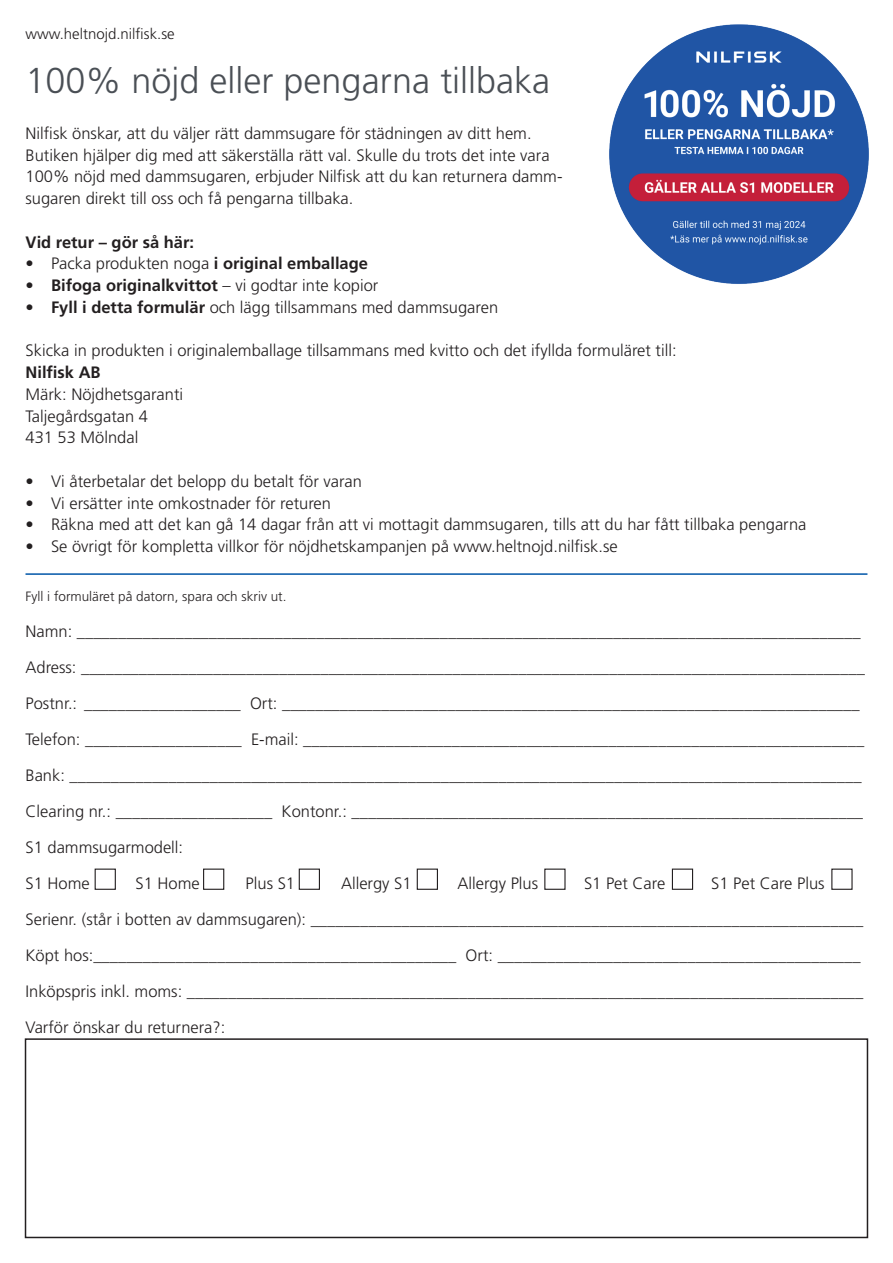
<style>
.page{position:relative;width:893px;height:1263px;background:#fff}
.page>*{position:absolute;margin:0;border:0;box-sizing:border-box;transform-origin:0 0}
.t1{font:300 36px "Frutiger LT Std";color:#4a4f55}
.t2{font:300 16.5px/36px "Frutiger LT Std";color:#231f20}
.t3{font:700 16.5px "Frutiger LT Std";color:#231f20}
.t4{font:300 15px "Frutiger LT Std";color:#231f20}
.t5{font:300 13.5px "Frutiger LT Std";color:#231f20}
.s1{font-weight:700}
.s2{font-weight:300}
</style>
<div class="page">
<img style="left:609px;top:24px;width:260px;height:260px">
<hr style="left:26px;top:573px;width:841px;height:2px;background:#0156a8">
<div style="left:95px;top:868px;width:21px;height:22px;border:1px solid #231f20"></div>
<div style="left:203px;top:868px;width:21px;height:22px;border:1px solid #231f20"></div>
<div style="left:25px;top:1038px;width:843px;height:200px;border:2px solid #231f20"></div>
<div style="left:299px;top:868px;width:21px;height:22px;border:1px solid #231f20"></div>
<div style="left:417px;top:868px;width:21px;height:22px;border:1px solid #231f20"></div>
<div style="left:672px;top:868px;width:21px;height:22px;border:1px solid #231f20"></div>
<p class="t4" style="left:26px;top:25px;width:151px">www.heltnojd.nilfisk.se</p>
<h1 class="t1" style="left:26px;top:60px;width:526px">100% nöjd eller pengarna tillbaka</h1>
<p class="t2" style="left:26px;top:122px;width:538px;line-height:21.8px">Nilfisk önskar, att du väljer rätt dammsugare för städningen av ditt hem.<br>Butiken hjälper dig med att säkerställa rätt val. Skulle du trots det inte vara 100% nöjd med dammsugaren, erbjuder Nilfisk att du kan returnera damm&shy;sugaren direkt till oss och få pengarna tillbaka.</p>
<p class="t3" style="left:26px;top:232px;width:170px">Vid retur – gör så här:</p>
<p class="t2" style="left:26px;top:246px;width:344px">• Packa produkten noga <span class="s1">i original emballage</span></p>
<p class="t3" style="left:26px;top:276px;width:354px"><span class="s2">•</span> Bifoga originalkvittot <span class="s2">– vi godtar inte kopior</span></p>
<p class="t2" style="left:26px;top:289px;width:474px">• <span class="s1">Fyll i detta formulär</span> och lägg tillsammans med dammsugaren</p>
<p class="t2" style="left:26px;top:333px;width:653px">Skicka in produkten i originalemballage tillsammans med kvitto och det ifyllda formuläret till:</p>
<p class="t3" style="left:26px;top:363px;width:77px">Nilfisk AB</p>
<p class="t2" style="left:26px;top:383px;width:159px;line-height:21.8px">Märk: Nöjdhetsgaranti<br>Taljegårdsgatan 4<br>431 53 Mölndal</p>
<p class="t2" style="left:26px;top:463px;width:338px">• Vi återbetalar det belopp du betalt för varan</p>
<p class="t2" style="left:26px;top:485px;width:307px">• Vi ersätter inte omkostnader för returen</p>
<p class="t2" style="left:26px;top:507px;width:782px">• Räkna med att det kan gå 14 dagar från att vi mottagit dammsugaren, tills att du har fått tillbaka pengarna</p>
<p class="t2" style="left:26px;top:529px;width:594px">• Se övrigt för kompletta villkor för nöjdhetskampanjen på www.heltnojd.nilfisk.se</p>
<p class="t5" style="left:26px;top:589px;width:263px">Fyll i formuläret på datorn, spara och skriv ut.</p>
<p class="t2" style="left:26px;top:614px;width:841px">Namn: _______________________________________________________________________________________________ Adress: _______________________________________________________________________________________________ Postnr.: ___________________ Ort: ______________________________________________________________________ Telefon: ___________________ E-mail: ____________________________________________________________________ Bank: ________________________________________________________________________________________________ Clearing nr.: ___________________ Kontonr.: ______________________________________________________________ S1 dammsugarmodell:<br>S1 Home</p>
<p class="t2" style="left:26px;top:866px;width:839px;text-indent:686px">S1 Pet Care Plus Serienr. (står i botten av dammsugaren): ___________________________________________________________________ Köpt hos:____________________________________________ Ort: ____________________________________________ Inköpspris inkl. moms: __________________________________________________________________________________ Varför önskar du returnera?:</p>
<p class="t2" style="left:136px;top:866px;width:66px">S1 Home</p>
<p class="t2" style="left:246px;top:866px;width:51px">Plus S1</p>
<p class="t2" style="left:341px;top:866px;width:72px">Allergy S1</p>
<p class="t2" style="left:457px;top:866px;width:82px">Allergy Plus</p>
<p class="t2" style="left:584px;top:866px;width:83px">S1 Pet Care</p>
</div>
